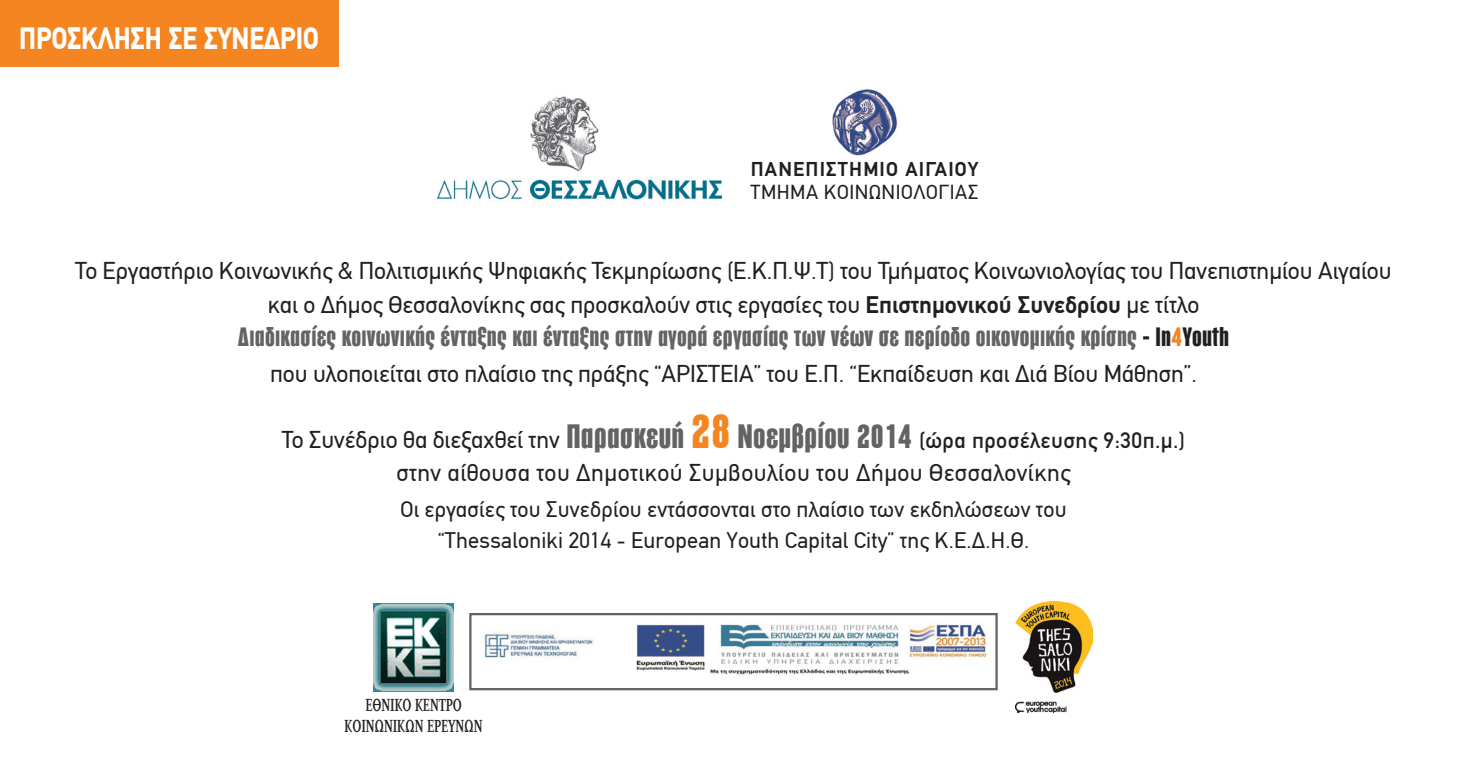
<style>
.page{position:relative;width:1467px;height:766px;background:#fff}
.page>*{position:absolute;margin:0;border:0;box-sizing:border-box;transform-origin:0 0}
.t1{font:900 31.05px "PF Din Text";color:#fff;scale:.86 1}
.t2{font:800 24.75px "PF Fusion Sans Pro";letter-spacing:.01em;color:#636366}
.t3{font:24.3px "PF Din Text";color:#231f20}
.t4{font:24.3px "PF Din Text";letter-spacing:.02em;color:#231f20}
.t5{font:22.5px "PF Din Text";letter-spacing:.01em;color:#231f20}
.t6{font:700 20.25px "PF Din Text";letter-spacing:.06em;color:#231f20}
.t7{font:20.25px "PF Din Text";letter-spacing:.03em;color:#231f20}
.t8{font:700 18px/20.2px "PF Diplomat";letter-spacing:-.01em;color:#231f20;text-align:center;scale:.65 1}
.s1{font-weight:700}
.s2{color:#231f20}
.s3{color:#f58520}
.s4{font-family:"PF Fusion Sans Pro";font-weight:800;font-size:31.5px;color:#636366}
.s5{font-family:"PF Fusion Sans Pro";font-weight:800;font-size:45px;color:#f58520}
.s6{font-weight:500;font-size:22.5px}
</style>
<div class="page">
<div style="left:0;top:0;width:338px;height:66px;background:#f58520"></div>
<img style="left:832px;top:89px;width:65px;height:67px">
<img style="left:374px;top:603px;width:80px;height:87px">
<img style="left:1015px;top:601px;width:77px;height:111px">
<img style="left:472px;top:615px;width:523px;height:60px">
<div style="left:469px;top:612px;width:529px;height:78px;border:2px solid #636366"></div>
<img style="left:438px;top:96px;width:284px;height:104px">
<p class="t1" style="left:19px;top:20px;width:350px">ΠΡΟΣΚΛΗΣΗ ΣΕ ΣΥΝΕΔΡΙΟ</p>
<p class="t6" style="left:751px;top:157px;width:229px">ΠΑΝΕΠΙΣΤΗΜΙΟ ΑΙΓΑΙΟΥ</p>
<p class="t7" style="left:751px;top:180px;width:229px">ΤΜΗΜΑ ΚΟΙΝΩΝΙΟΛΟΓΙΑΣ</p>
<p class="t3" style="left:75px;top:256px;width:1318px">Το Εργαστήριο Κοινωνικής &amp; Πολιτισμικής Ψηφιακής Τεκμηρίωσης (Ε.Κ.Π.Ψ.Τ) του Τμήματος Κοινωνιολογίας του Πανεπιστημίου Αιγαίου</p>
<p class="t3" style="left:268px;top:290px;width:933px">και ο Δήμος Θεσσαλονίκης σας προσκαλούν στις εργασίες του <span class="s1">Επιστημονικού Συνεδρίου</span> με τίτλο</p>
<p class="t2" style="left:238px;top:321px;width:993px">Διαδικασίες κοινωνικής ένταξης και ένταξης στην αγορά εργασίας των νέων σε περίοδο οικονομικής κρίσης <span class="s2">- In</span><span class="s3">4</span><span class="s2">Youth</span></p>
<p class="t3" style="left:270px;top:360px;width:928px">που υλοποιείται στο πλαίσιο της πράξης “ΑΡΙΣΤΕΙΑ” του Ε.Π. “Εκπαίδευση και Διά Βίου Μάθηση”.</p>
<p class="t3" style="left:282px;top:425px;width:905px">To Συνέδριο θα διεξαχθεί την <span class="s4">Παρασκευή</span> <span class="s5">28</span> <span class="s4">Νοεμβρίου 2014</span> <span class="s6">(ώρα προσέλευσης 9:30π.μ.)</span></p>
<p class="t4" style="left:396px;top:459px;width:676px">στην αίθουσα του Δημοτικού Συμβουλίου του Δήμου Θεσσαλονίκης</p>
<p class="t5" style="left:400px;top:496px;width:668px">Oι εργασίες του Συνεδρίου εντάσσονται στo πλαίσιo των εκδηλώσεων του</p>
<p class="t5" style="left:438px;top:526px;width:593px">“Thessaloniki 2014 - European Youth Capital City” της Κ.Ε.Δ.Η.Θ.</p>
<p class="t8" style="left:345px;top:695px;width:214px">EΘΝΙΚΟ ΚΕΝΤΡΟ<br>ΚΟΙΝΩΝΙΚΩΝ ΕΡΕΥΝΩΝ</p>
</div>
